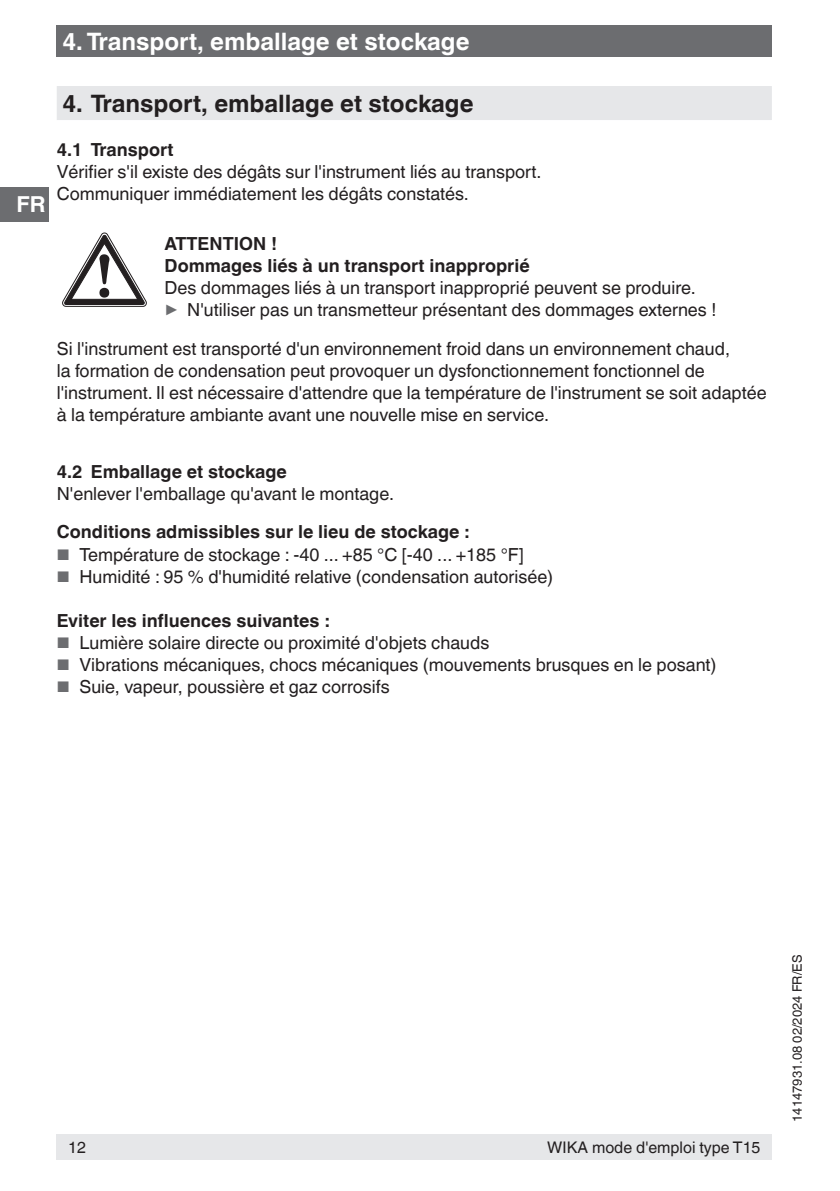
<style>
.page{position:relative;width:840px;height:1191px;background:#fff}
.page>*{position:absolute;margin:0;border:0;box-sizing:border-box;transform-origin:0 0}
.t1{font:700 24px "Helvetica World";color:#231f20}
.t2{font:700 24px "Helvetica World";color:#fff}
.t3{font:700 22px "Helvetica World";color:#fff}
.t4{font:18px/22px "Helvetica World";color:#231f20}
.t5{font:700 18px/22px "Helvetica World";color:#231f20}
.t6{font:16px "Helvetica World";color:#231f20}
.t7{font:13px "Helvetica World";color:#231f20}
.s1{font-size:17.6px;color:#6c6d70}
.s2{font-size:15.4px;color:#6c6d70}
</style>
<div class="page">
<div style="left:0;top:187px;width:48px;height:34px;background:#6c6d70"></div>
<div style="left:57px;top:26px;width:714px;height:31px;background:#6c6d70"></div>
<div style="left:57px;top:1134px;width:714px;height:25px;background:#e6e7e9"></div>
<div style="left:57px;top:86px;width:714px;height:34px;background:#e6e7e9"></div>
<svg style="left:62px;top:233px;width:84px;height:73px"></svg>
<h1 class="t2" style="left:62px;top:27px;width:408px">4. Transport, emballage et stockage</h1>
<p class="t3" style="left:17px;top:192px;width:30px">FR</p>
<h1 class="t1" style="left:62px;top:89px;width:412px">4. Transport, emballage et stockage</h1>
<p class="t5" style="left:57px;top:138px;width:118px">4.1 Transport</p>
<p class="t4" style="left:57px;top:160px;width:486px">Vérifier s'il existe des dégâts sur l'instrument liés au transport.<br>Communiquer immédiatement les dégâts constatés.</p>
<p class="t5" style="left:164px;top:232px;width:366px">ATTENTION !<br>Dommages liés à un transport inapproprié</p>
<p class="t4" style="left:164px;top:276px;width:553px">Des dommages liés à un transport inapproprié peuvent se produire.<br><span class="s1">▶</span> N'utiliser pas un transmetteur présentant des dommages externes !</p>
<p class="t4" style="left:57px;top:338px;width:711px">Si l'instrument est transporté d'un environnement froid dans un environnement chaud,<br>la formation de condensation peut provoquer un dysfonctionnement fonctionnel de l'instrument. Il est nécessaire d'attendre que la température de l'instrument se soit adaptée à la température ambiante avant une nouvelle mise en service.</p>
<p class="t5" style="left:57px;top:461px;width:231px">4.2 Emballage et stockage</p>
<p class="t4" style="left:57px;top:483px;width:339px">N'enlever l'emballage qu'avant le montage.</p>
<p class="t5" style="left:57px;top:521px;width:414px">Conditions admissibles sur le lieu de stockage :</p>
<p class="t4" style="left:57px;top:543px;width:468px"><span class="s2">■</span> Température de stockage : -40 ... +85 °C [-40 ... +185 °F]</p>
<p class="t4" style="left:57px;top:565px;width:498px"><span class="s2">■</span> Humidité : 95 % d'humidité relative (condensation autorisée)</p>
<p class="t5" style="left:57px;top:609px;width:274px">Eviter les influences suivantes :</p>
<p class="t4" style="left:57px;top:631px;width:434px"><span class="s2">■</span> Lumière solaire directe ou proximité d'objets chauds</p>
<p class="t4" style="left:57px;top:653px;width:661px"><span class="s2">■</span> Vibrations mécaniques, chocs mécaniques (mouvements brusques en le posant)</p>
<p class="t4" style="left:57px;top:675px;width:334px"><span class="s2">■</span> Suie, vapeur, poussière et gaz corrosifs</p>
<p class="t6" style="left:68px;top:1137px;width:19px">12</p>
<p class="t6" style="left:547px;top:1137px;width:214px">WIKA mode d'emploi type T15</p>
<p class="t7" style="left:789px;top:1121px;width:168px;rotate:-90deg">14147931.08 02/2024 FR/ES</p>
</div>
